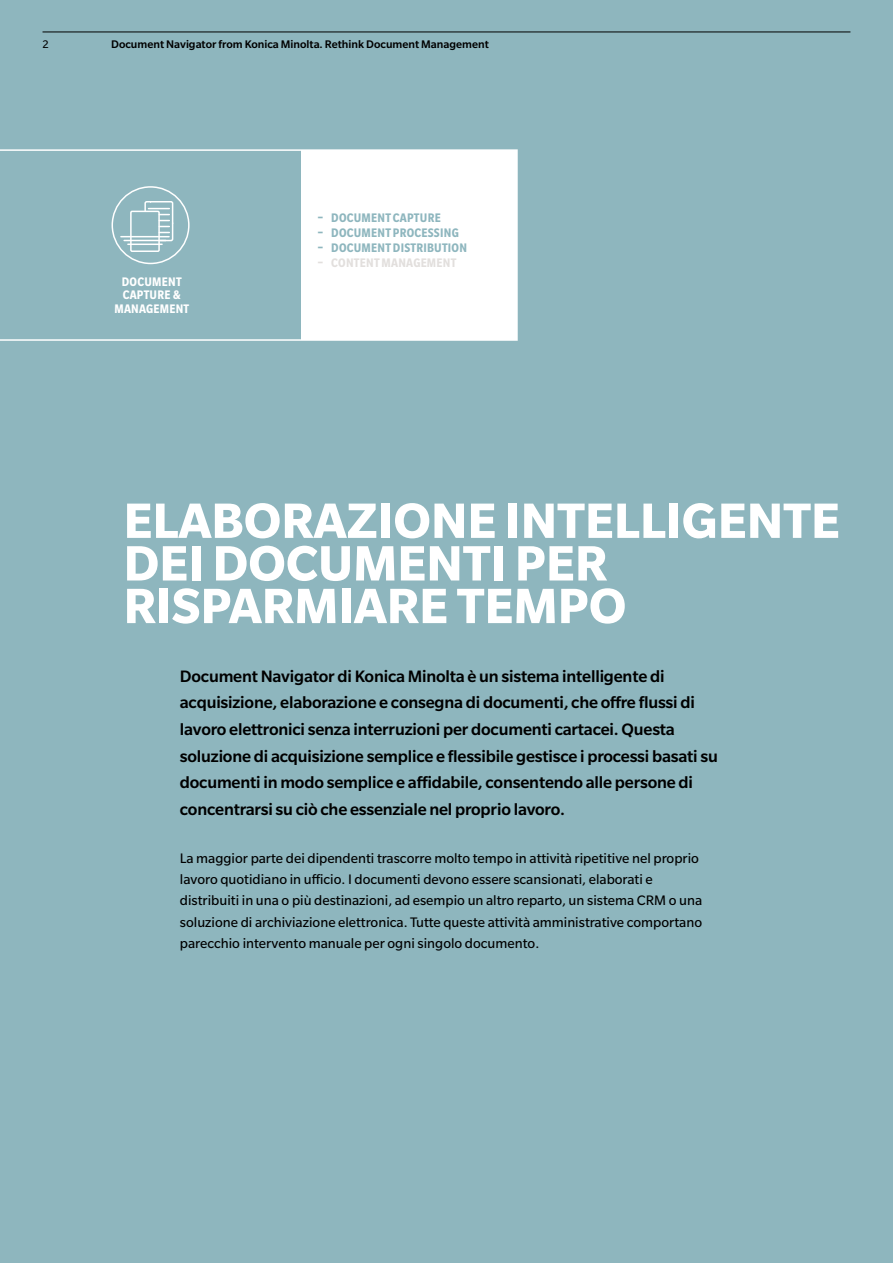
<style>
.page{position:relative;width:893px;height:1263px;background:#8eb6be}
.page>*{position:absolute;margin:0;border:0;box-sizing:border-box;transform-origin:0 0}
.t1{font:700 54px/42.6px "Slate Pro";color:#fff}
.t2{font:500 18px/26.5px "Slate Pro";letter-spacing:-.01em;color:#000}
.t3{font:15px/21.3px "Slate Pro";color:#000}
.t4{font:700 condensed 13.5px "Slate Pro";letter-spacing:.02em;color:#8eb6be}
.t5{font:700 condensed 13.5px/13.5px "Slate Pro";letter-spacing:.02em;color:#fff;text-align:center}
.t6{font:700 condensed 13.5px "Slate Pro";letter-spacing:.02em;color:#e2dfdd}
.t7{font:500 12px "Slate Pro";color:#000}
.t8{font:12px "Slate Pro";color:#000}
</style>
<div class="page">
<svg style="left:0;top:149px;width:518px;height:192px"></svg>
<div style="left:302px;top:150px;width:215px;height:190px;background:#fff"></div>
<svg style="left:112px;top:186px;width:78px;height:78px"></svg>
<div style="left:130px;top:211px;width:30px;height:41px;border:2px solid #fff"></div>
<hr style="left:128px;top:244px;width:34px;height:1px;background:#fff">
<hr style="left:124px;top:240px;width:42px;height:1px;background:#fff">
<hr style="left:121px;top:236px;width:48px;height:1px;background:#fff">
<hr style="left:43px;top:32px;width:807px;height:1px;background:#000">
<p class="t8" style="left:43px;top:38px;width:8px">2</p>
<p class="t7" style="left:111px;top:38px;width:379px">Document Navigator from Konica Minolta. Rethink Document Management</p>
<p class="t5" style="left:114px;top:274px;width:76px">DOCUMENT<br>CAPTURE &amp;<br>MANAGEMENT</p>
<p class="t4" style="left:318px;top:210px;width:124px">– DOCUMENT CAPTURE</p>
<p class="t4" style="left:318px;top:225px;width:142px">– DOCUMENT PROCESSING</p>
<p class="t4" style="left:318px;top:240px;width:151px">– DOCUMENT DISTRIBUTION</p>
<p class="t6" style="left:318px;top:255px;width:140px">– CONTENT MANAGEMENT</p>
<h1 class="t1" style="left:124px;top:498px;width:718px">ELABORAZIONE INTELLIGENTE<br>DEI DOCUMENTI PER<br>RISPARMIARE TEMPO</h1>
<p class="t2" style="left:180px;top:662px;width:539px">Document Navigator di Konica Minolta è un sistema intelligente di acquisizione, elaborazione e consegna di documenti, che offre flussi di lavoro elettronici senza interruzioni per documenti cartacei. Questa soluzione di acquisizione semplice e flessibile gestisce i processi basati su documenti in modo semplice e affidabile, consentendo alle persone di concentrarsi su ciò che essenziale nel proprio lavoro.</p>
<p class="t3" style="left:180px;top:847px;width:524px">La maggior parte dei dipendenti trascorre molto tempo in attività ripetitive nel proprio lavoro quotidiano in ufficio. I documenti devono essere scansionati, elaborati e distribuiti in una o più destinazioni, ad esempio un altro reparto, un sistema CRM o una soluzione di archiviazione elettronica. Tutte queste attività amministrative comportano parecchio intervento manuale per ogni singolo documento.</p>
</div>
